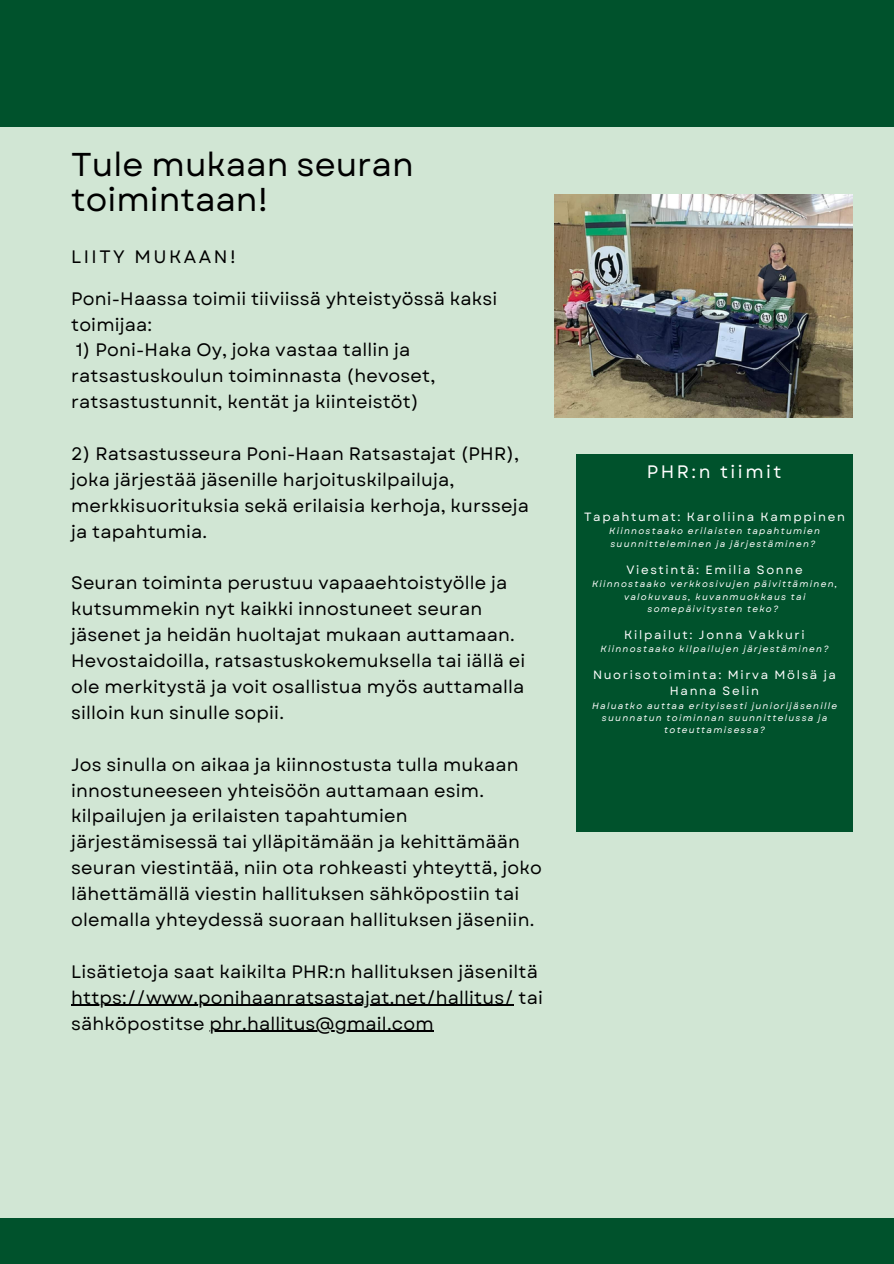
<style>
.page{position:relative;width:894px;height:1264px;background:#fff}
.page>*{position:absolute;margin:0;border:0;box-sizing:border-box;transform-origin:0 0}
.t1{font:33px/34.8px "Garet";color:#000}
.t2{font:18px/25.8px "Garet";letter-spacing:.01em;color:#000}
.t3{font:18px "Garet";letter-spacing:.14em;color:#000}
.t4{font:18px "Garet";letter-spacing:.14em;color:#fff}
.t5{font:12px/15.8px "Garet";letter-spacing:.14em;color:#fff;text-align:center}
.t6{font:italic 9px/12.3px "Garet";letter-spacing:.14em;color:#fff;text-align:center}
</style>
<div class="page">
<div style="left:0;top:0;width:893px;height:1263px;background:#d1e6d4"></div>
<div style="left:0;top:0;width:893px;height:127px;background:#00522c"></div>
<div style="left:0;top:1218px;width:893px;height:45px;background:#00522c"></div>
<img style="left:554px;top:195px;width:297px;height:223px">
<hr style="left:71px;top:1004px;width:443px;height:1px;background:#000">
<hr style="left:209px;top:1030px;width:224px;height:1px;background:#000">
<div style="left:576px;top:454px;width:276px;height:377px;background:#00522c"></div>
<h3 class="t1" style="left:71px;top:147px;width:344px">Tule mukaan seuran toimintaan!</h3>
<p class="t3" style="left:71px;top:244px;width:166px">LIITY MUKAAN!</p>
<h1 class="t2" style="left:71px;top:285px;width:427px">Poni-Haassa toimii tiiviissä yhteistyössä kaksi toimijaa:</h1>
<h1 class="t2" style="left:71px;top:337px;width:365px">1) Poni-Haka Oy, joka vastaa tallin ja ratsastuskoulun toiminnasta (hevoset, ratsastustunnit, kentät ja kiinteistöt)</h1>
<h2 class="t2" style="left:71px;top:441px;width:459px">2) Ratsastusseura Poni-Haan Ratsastajat (PHR), joka järjestää jäsenille harjoituskilpailuja, merkkisuorituksia sekä erilaisia kerhoja, kursseja ja tapahtumia.</h2>
<h3 class="t2" style="left:71px;top:570px;width:455px">Seuran toiminta perustuu vapaaehtoistyölle ja kutsummekin nyt kaikki innostuneet seuran jäsenet ja heidän huoltajat mukaan auttamaan.<br>Hevostaidoilla, ratsastuskokemuksella tai iällä ei ole merkitystä ja voit osallistua myös auttamalla silloin kun sinulle sopii.</h3>
<h3 class="t2" style="left:71px;top:751px;width:472px">Jos sinulla on aikaa ja kiinnostusta tulla mukaan innostuneeseen yhteisöön auttamaan esim. kilpailujen ja erilaisten tapahtumien järjestämisessä tai ylläpitämään ja kehittämään seuran viestintää, niin ota rohkeasti yhteyttä, joko lähettämällä viestin hallituksen sähköpostiin tai olemalla yhteydessä suoraan hallituksen jäseniin.</h3>
<h3 class="t2" style="left:71px;top:958px;width:468px">Lisätietoja saat kaikilta PHR:n hallituksen jäseniltä</h3>
<h3 class="t2" style="left:71px;top:984px;width:473px">https://www.ponihaanratsastajat.net/hallitus/ tai sähköpostitse phr.hallitus@gmail.com</h3>
<p class="t4" style="left:646px;top:458px;width:136px">PHR:n tiimit</p>
<p class="t5" style="left:584px;top:508px;width:262px">Tapahtumat: Karoliina Kamppinen</p>
<p class="t6" style="left:609px;top:525px;width:212px;text-align:left">Kiinnostaako erilaisten tapahtumien suunnitteleminen ja järjestäminen?</p>
<p class="t5" style="left:626px;top:561px;width:178px">Viestintä: Emilia Sonne</p>
<p class="t6" style="left:592px;top:578px;width:247px">Kiinnostaako verkkosivujen päivittäminen, valokuvaus, kuvanmuokkaus tai somepäivitysten teko?</p>
<p class="t5" style="left:624px;top:627px;width:182px">Kilpailut: Jonna Vakkuri</p>
<p class="t6" style="left:600px;top:643px;width:229px">Kiinnostaako kilpailujen järjestäminen?</p>
<p class="t5" style="left:593px;top:667px;width:244px">Nuorisotoiminta: Mirva Mölsä ja<br>Hanna Selin</p>
<p class="t6" style="left:592px;top:699px;width:246px">Haluatko auttaa erityisesti juniorijäsenille suunnatun toiminnan suunnittelussa ja toteuttamisessa?</p>
</div>
